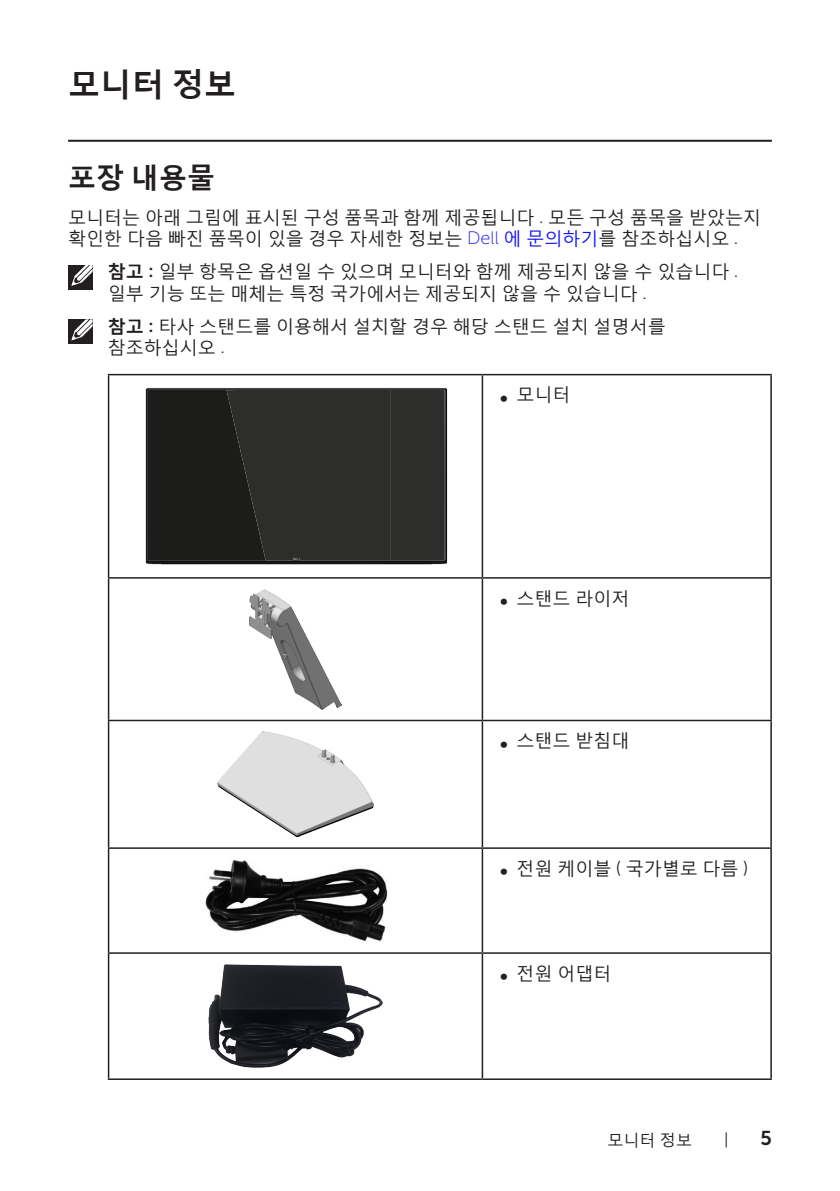
<style>
.page{position:relative;width:840px;height:1191px;background:#fff}
.page>*{position:absolute;margin:0;border:0;box-sizing:border-box;transform-origin:0 0}
.Head_1{font:700 32px "Malgun Gothic";color:#231f20}
.Head_2{font:700 28px "Malgun Gothic";color:#231f20}
.pages{font:20px "Museo Sans For Dell 700";color:#231f20}
.text{font:18px/21.6px "Malgun Gothic";color:#231f20}
.pages-2{font:16px "Malgun Gothic";color:#231f20}
.pages-3{font:16px "Museo Sans For Dell 300";color:#231f20}
.s1{font-family:"Museo Sans For Dell 300"}
.s2{font-family:"Museo Sans For Dell 100";color:#1111f6}
.s3{color:#1111f6}
.s4{font-weight:700}
.s5{font-family:"Museo Sans For Dell 700"}
</style>
<div class="page">
<hr style="left:68px;top:140px;width:703px;height:2px;background:#231f20">
<div style="left:68px;top:265px;width:24px;height:24px;background:#231f20"></div>
<svg style="left:71px;top:265px;width:22px;height:22px"></svg>
<div style="left:68px;top:319px;width:24px;height:25px;background:#231f20"></div>
<svg style="left:71px;top:319px;width:22px;height:22px"></svg>
<hr style="left:108px;top:374px;width:374px;height:1px;background:#231f20">
<hr style="left:108px;top:375px;width:1px;height:202px;background:#231f20">
<hr style="left:482px;top:374px;width:289px;height:1px;background:#231f20">
<hr style="left:481px;top:375px;width:2px;height:202px;background:#231f20">
<hr style="left:770px;top:375px;width:1px;height:202px;background:#231f20">
<hr style="left:108px;top:577px;width:374px;height:1px;background:#231f20">
<hr style="left:108px;top:578px;width:1px;height:141px;background:#231f20">
<hr style="left:482px;top:577px;width:289px;height:1px;background:#231f20">
<hr style="left:481px;top:578px;width:2px;height:141px;background:#231f20">
<hr style="left:770px;top:578px;width:1px;height:141px;background:#231f20">
<hr style="left:108px;top:719px;width:374px;height:2px;background:#231f20">
<hr style="left:108px;top:721px;width:1px;height:126px;background:#231f20">
<hr style="left:482px;top:719px;width:289px;height:2px;background:#231f20">
<hr style="left:481px;top:721px;width:2px;height:126px;background:#231f20">
<hr style="left:770px;top:721px;width:1px;height:126px;background:#231f20">
<hr style="left:108px;top:847px;width:374px;height:2px;background:#231f20">
<hr style="left:108px;top:849px;width:1px;height:103px;background:#231f20">
<hr style="left:482px;top:847px;width:289px;height:2px;background:#231f20">
<hr style="left:481px;top:849px;width:2px;height:103px;background:#231f20">
<hr style="left:770px;top:849px;width:1px;height:103px;background:#231f20">
<hr style="left:108px;top:952px;width:374px;height:1px;background:#231f20">
<hr style="left:108px;top:953px;width:1px;height:125px;background:#231f20">
<hr style="left:482px;top:952px;width:289px;height:1px;background:#231f20">
<hr style="left:481px;top:953px;width:2px;height:125px;background:#231f20">
<hr style="left:770px;top:953px;width:1px;height:125px;background:#231f20">
<hr style="left:108px;top:1078px;width:374px;height:2px;background:#231f20">
<hr style="left:482px;top:1078px;width:289px;height:2px;background:#231f20">
<img style="left:145px;top:388px;width:302px;height:177px">
<div style="left:148px;top:390px;width:78px;height:170px;background:#1c1d1b"></div>
<img style="left:265px;top:560px;width:178px;height:1px">
<img style="left:226px;top:390px;width:218px;height:170px">
<svg style="left:293px;top:557px;width:6px;height:4px"></svg>
<img style="left:250px;top:589px;width:91px;height:120px">
<img style="left:217px;top:732px;width:156px;height:104px">
<img style="left:205px;top:860px;width:183px;height:81px">
<img style="left:208px;top:964px;width:174px;height:103px">
<p class="Head_1" style="left:68px;top:63px;width:169px">모니터 정보</p>
<p class="Head_2" style="left:68px;top:159px;width:148px">포장 내용물</p>
<p class="text" style="left:68px;top:206px;width:694px">모니터는 아래 그림에 표시된 구성 품목과 함께 제공됩니다 <span class="s1">.</span> 모든 구성 품목을 받았는지 확인한 다음 빠진 품목이 있을 경우 자세한 정보는 <span class="s2">Dell</span> <span class="s3">에 문의하기</span>를 참조하십시오 <span class="s1">.</span></p>
<p class="text" style="left:108px;top:260px;width:631px"><span class="s4">참고</span> <span class="s5">:</span> 일부 항목은 옵션일 수 있으며 모니터와 함께 제공되지 않을 수 있습니다 <span class="s1">. </span>일부 기능 또는 매체는 특정 국가에서는 제공되지 않을 수 있습니다 <span class="s1">.</span></p>
<p class="text" style="left:108px;top:315px;width:559px"><span class="s4">참고</span> <span class="s5">:</span> 타사 스탠드를 이용해서 설치할 경우 해당 스탠드 설치 설명서를 참조하십시오 <span class="s1">.</span></p>
<p class="text" style="left:499px;top:383px;width:73px"><span class="s1">∞</span> 모니터</p>
<p class="text" style="left:499px;top:586px;width:131px"><span class="s1">∞</span> 스탠드 라이저</p>
<p class="text" style="left:499px;top:729px;width:131px"><span class="s1">∞</span> 스탠드 받침대</p>
<p class="text" style="left:499px;top:857px;width:250px"><span class="s1">∞</span> 전원 케이블 <span class="s1">(</span> 국가별로 다름 <span class="s1">)</span></p>
<p class="text" style="left:499px;top:962px;width:113px"><span class="s1">∞</span> 전원 어댑터</p>
<p class="pages-2" style="left:607px;top:1129px;width:86px">모니터 정보</p>
<p class="pages-3" style="left:723px;top:1130px;width:6px">|</p>
<p class="pages" style="left:760px;top:1126px;width:13px">5</p>
</div>
